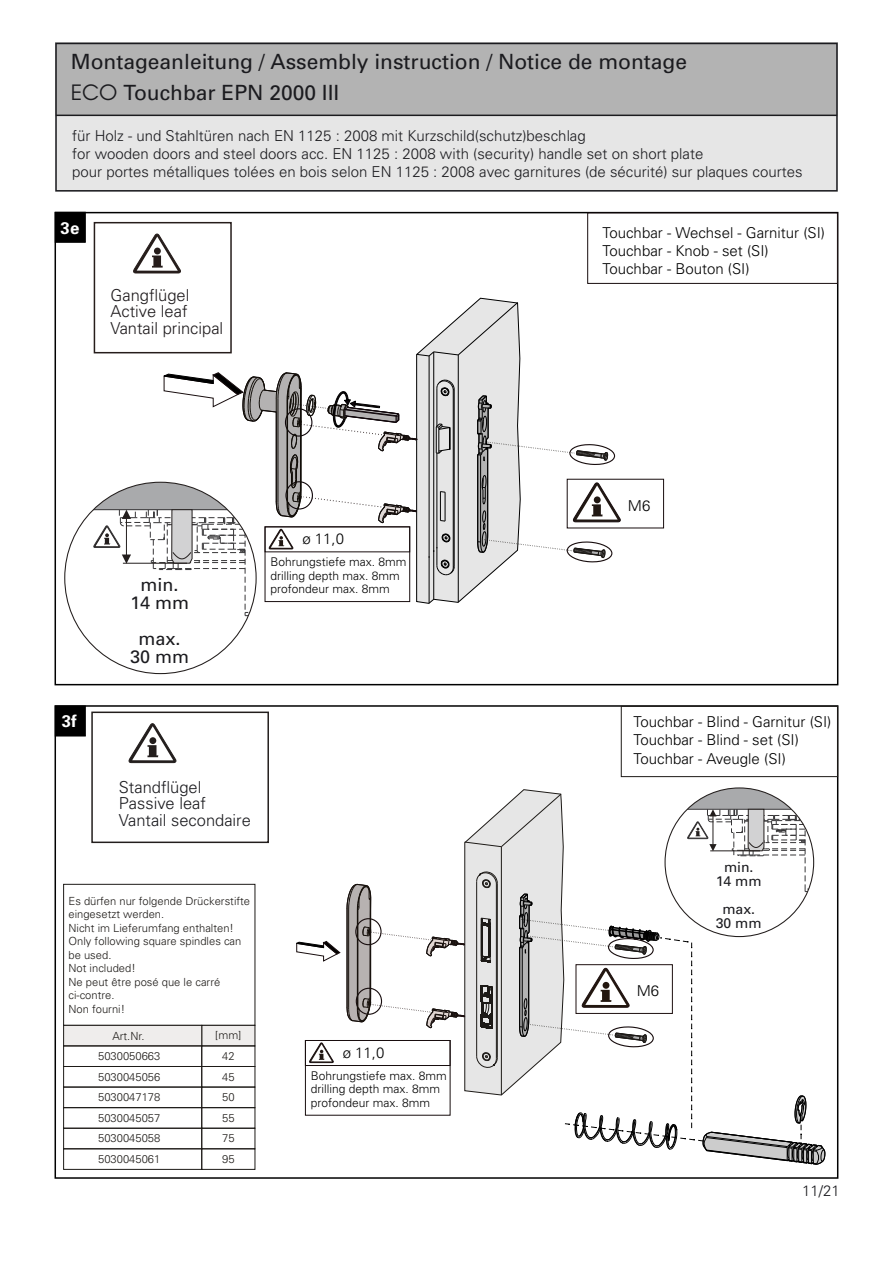
<style>
.page{position:relative;width:893px;height:1263px;background:#fff}
.page>*{position:absolute;margin:0;border:0;box-sizing:border-box;transform-origin:0 0}
.t1{font:21px/31.5px "Univers";color:#1b1b1f}
.t2{font:18px/18px "Univers";color:#1b1b1f;text-align:center}
.t3{font:700 16.8px "Univers";color:#fff}
.t4{font:300 16.5px/16.5px "Univers";color:#1b1b1f}
.t5{font:300 16.5px/16.5px "Univers";color:#1f1b1d}
.t6{font:300 15px/18px "Univers";color:#1b1b1f}
.t7{font:300 15px/18px "Univers";color:#000}
.t8{font:13.95px/14px "Univers";color:#1b1b1f;text-align:center}
.t9{font:300 12px/13.5px "Univers";color:#000}
.t10{font:300 11.25px/20.5px "Univers";color:#1d1a17;text-align:justify}
.s1{font-family:"Avant Garde"}
</style>
<div class="page">
<div style="left:55px;top:116px;width:783px;height:76px;background:#e6e6e6"></div>
<div style="left:55px;top:43px;width:783px;height:73px;background:#b3b3b3"></div>
<div style="left:55px;top:706px;width:31px;height:30px;background:#000;border:1px solid #000"></div>
<div style="left:55px;top:212px;width:31px;height:31px;background:#000;border:1px solid #000"></div>
<div style="left:587px;top:213px;width:251px;height:71px;background:#fff;border:1px solid #180d0e"></div>
<div style="left:305px;top:1040px;width:145px;height:75px;background:#fff;border:1px solid #180d0e"></div>
<div style="left:305px;top:1040px;width:145px;height:26px;border:1px solid #180d0e"></div>
<svg style="left:309px;top:1043px;width:24px;height:20px"></svg>
<div style="left:567px;top:479px;width:97px;height:49px;border:1px solid #180d0e"></div>
<svg style="left:296px;top:941px;width:44px;height:21px"></svg>
<div style="left:94px;top:222px;width:138px;height:131px;border:1px solid #261d1b"></div>
<svg style="left:133px;top:234px;width:48px;height:39px"></svg>
<div style="left:154px;top:248px;width:7px;height:6px;background:#261d1b;border-radius:50%"></div>
<div style="left:621px;top:706px;width:217px;height:71px;border:1px solid #1d1a17"></div>
<div style="left:63px;top:884px;width:192px;height:142px;background:#fff;border:1px solid #1d1a17"></div>
<div style="left:201px;top:1025px;width:54px;height:21px;background:#efedec;border:1px solid #1d1a17"></div>
<div style="left:201px;top:1045px;width:54px;height:22px;border:1px solid #1d1a17"></div>
<div style="left:201px;top:1066px;width:54px;height:21px;border:1px solid #1d1a17"></div>
<div style="left:201px;top:1128px;width:54px;height:21px;border:1px solid #1d1a17"></div>
<div style="left:63px;top:1025px;width:139px;height:21px;background:#efedec;border:1px solid #1d1a17"></div>
<div style="left:63px;top:1128px;width:139px;height:21px;border:1px solid #1d1a17"></div>
<div style="left:201px;top:1087px;width:54px;height:21px;border:1px solid #1d1a17"></div>
<div style="left:201px;top:1107px;width:54px;height:21px;border:1px solid #1d1a17"></div>
<div style="left:201px;top:1148px;width:54px;height:22px;border:1px solid #1d1a17"></div>
<div style="left:63px;top:1087px;width:139px;height:21px;border:1px solid #1d1a17"></div>
<div style="left:63px;top:1148px;width:139px;height:22px;border:1px solid #1d1a17"></div>
<div style="left:63px;top:1045px;width:139px;height:22px;border:1px solid #1d1a17"></div>
<div style="left:63px;top:1107px;width:139px;height:21px;border:1px solid #1d1a17"></div>
<div style="left:91px;top:711px;width:178px;height:132px;border:1px solid #231e1d"></div>
<svg style="left:129px;top:723px;width:47px;height:40px"></svg>
<div style="left:149px;top:737px;width:7px;height:7px;background:#231e1d;border-radius:50%"></div>
<svg style="left:66px;top:298px;width:554px;height:318px"></svg>
<svg style="left:347px;top:788px;width:478px;height:377px"></svg>
<h1 class="t1" style="left:71px;top:47px;width:618px">Montageanleitung / Assembly instruction / Notice de montage<br><span class="s1">ECO</span> Touchbar EPN 2000 III</h1>
<p class="t6" style="left:72px;top:128px;width:732px">für Holz - und Stahltüren nach EN 1125 : 2008 mit Kurzschild(schutz)beschlag<br>for wooden doors and steel doors acc. EN 1125 : 2008 with (security) handle set on short plate<br>pour portes métalliques tolées en bois selon EN 1125 : 2008 avec garnitures (de sécurité) sur plaques courtes</p>
<h3 class="t3" style="left:61px;top:221px;width:20px">3e</h3>
<h3 class="t5" style="left:110px;top:288px;width:114px">Gangflügel<br>Active leaf<br>Vantail principal</h3>
<h3 class="t3" style="left:62px;top:714px;width:16px">3f</h3>
<h2 class="t2" style="left:130px;top:577px;width:61px">min.<br>14 mm</h2>
<h2 class="t2" style="left:130px;top:631px;width:61px">max.<br>30 mm</h2>
<h3 class="t7" style="left:302px;top:531px;width:43px">ø 11,0</h3>
<p class="t9" style="left:270px;top:556px;width:138px">Bohrungstiefe max. 8mm drilling depth max. 8mm profondeur max. 8mm</p>
<h3 class="t4" style="left:119px;top:780px;width:134px">Standflügel<br>Passive leaf<br>Vantail secondaire</h3>
<p class="t10" style="left:68px;top:895px;width:183px;line-height:13.5px;text-align:left">Es dürfen nur folgende Drückerstifte eingesetzt werden.<br>Nicht im Lieferumfang enthalten!<br>Only following square spindles can be used.<br>Not included!<br>Ne peut être posé que le carré ci-contre.<br>Non fourni!</p>
<p class="t10" style="left:222px;top:1046px;width:14px">42<br>45<br>50<br>55<br>75<br>95</p>
<p class="t10" style="left:112px;top:1026px;width:34px">Art.Nr.</p>
<p class="t10" style="left:215px;top:1025px;width:28px">[mm]</p>
<p class="t10" style="left:98px;top:1046px;width:64px">5030050663<br>5030045056<br>5030047178<br>5030045057<br>5030045058<br>5030045061</p>
<h3 class="t7" style="left:343px;top:1044px;width:43px">ø 11,0</h3>
<p class="t9" style="left:311px;top:1069px;width:138px">Bohrungstiefe max. 8mm drilling depth max. 8mm profondeur max. 8mm</p>
<h3 class="t7" style="left:602px;top:224px;width:224px">Touchbar - Wechsel - Garnitur (SI)<br>Touchbar - Knob - set (SI)<br>Touchbar - Bouton (SI)</h3>
<h3 class="t7" style="left:628px;top:497px;width:24px">M6</h3>
<h3 class="t7" style="left:633px;top:714px;width:199px">Touchbar - Blind - Garnitur (SI)<br>Touchbar - Blind - set (SI)<br>Touchbar - Aveugle (SI)</h3>
<h3 class="t7" style="left:637px;top:982px;width:24px">M6</h3>
<p class="t8" style="left:716px;top:861px;width:47px">min.<br>14 mm</p>
<p class="t8" style="left:716px;top:903px;width:47px">max.<br>30 mm</p>
<h3 class="t6" style="left:802px;top:1182px;width:39px">11/21</h3>
</div>
